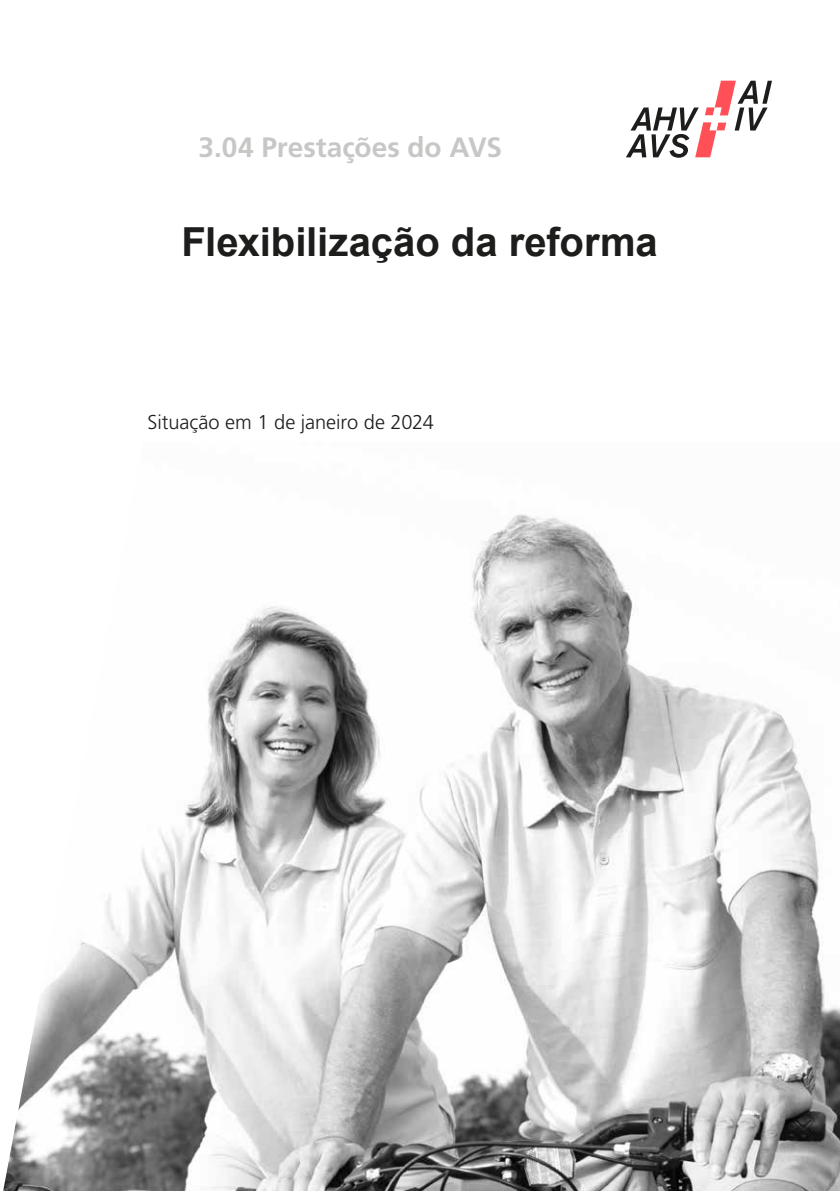
<style>
.page{position:relative;width:840px;height:1191px;background:#fff}
.page>*{position:absolute;margin:0;border:0;box-sizing:border-box;transform-origin:0 0}
.MB_Gruppe_Titelseite{font:700 40px "Arial";letter-spacing:-.005em;color:#1d1d1b}
.MB_Gruppe_Titelseite-2{font:700 28px "Frutiger LT Std";color:#c7c7c6}
.MB_Gruppe_Titelseite-3{font:300 20px "Frutiger LT Std";letter-spacing:-.005em;color:#1d1d1b}
</style>
<div class="page">
<img style="left:3px;top:514px;width:836px;height:677px">
<svg style="left:626px;top:81px;width:145px;height:77px"></svg>
<p class="MB_Gruppe_Titelseite-2" style="left:198px;top:131px;width:305px">3.04 Prestações do AVS</p>
<p class="MB_Gruppe_Titelseite" style="left:181px;top:214px;width:477px">Flexibilização da reforma</p>
<p class="MB_Gruppe_Titelseite-3" style="left:147px;top:410px;width:287px">Situação em 1 de janeiro de 2024</p>
</div>
